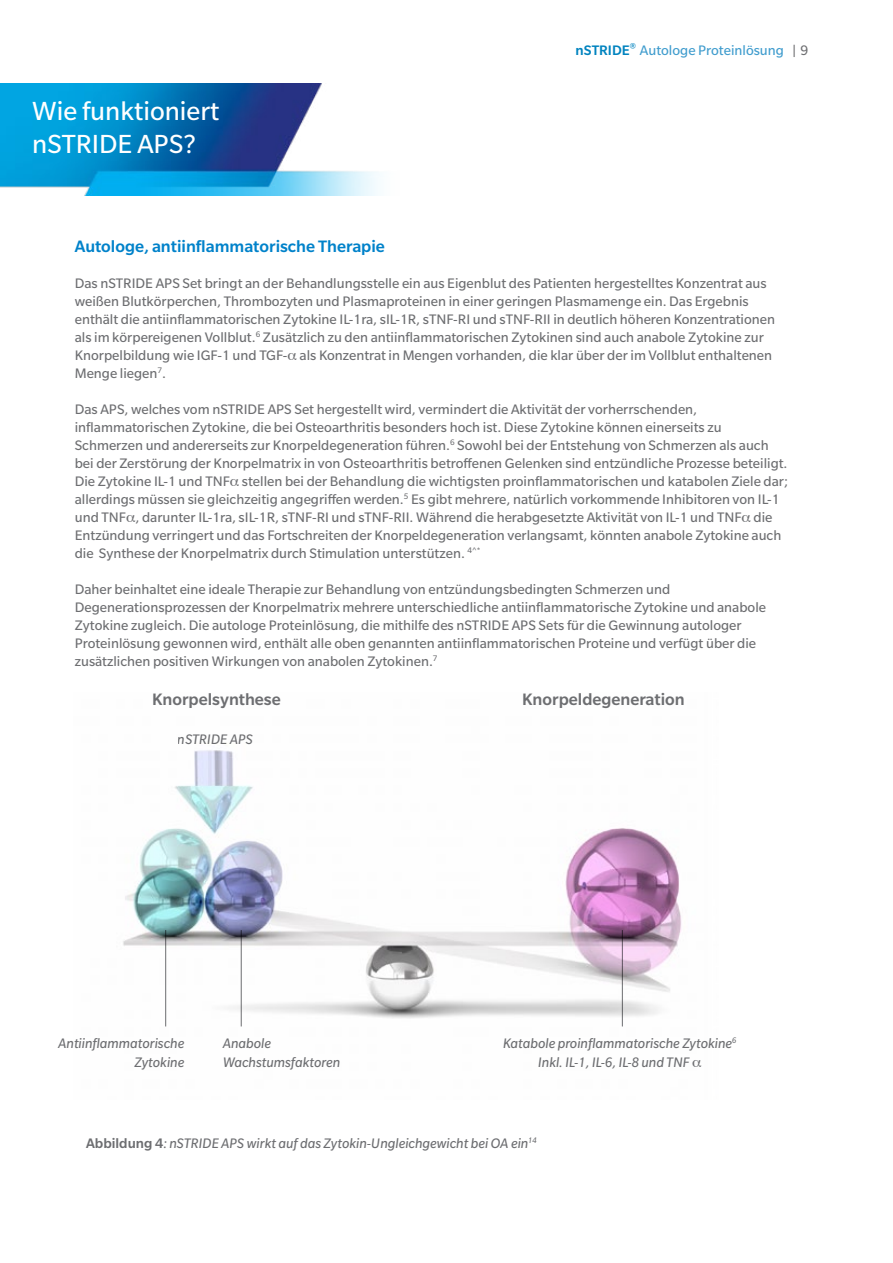
<style>
.page{position:relative;width:893px;height:1263px;background:#fff}
.page>*{position:absolute;margin:0;border:0;box-sizing:border-box;transform-origin:0 0}
.t1{font:28.5px/33px "Slate Pro";color:#fff}
.t2{font:500 18px "Slate Pro";color:#0082ca}
.t3{font:500 18px "Slate Pro";color:#6d6e71}
.t4{font:15px/18px "Slate Pro";color:#6d6e71}
.t5{font:italic 15px/19.5px "Slate Pro";color:#6d6e71}
.t6{font:15px "Slate Pro";color:#419dce}
.s1{font-weight:500;color:#0083bf}
.s2{color:#6d6e71}
.s3{font-weight:500;font-style:normal}
</style>
<div class="page">
<img style="left:123px;top:750px;width:559px;height:277px">
<img style="left:0;top:83px;width:378px;height:113px">
<hr style="left:165px;top:930px;width:1px;height:96px;background:#6d6e71">
<hr style="left:241px;top:930px;width:1px;height:96px;background:#6d6e71">
<hr style="left:622px;top:930px;width:1px;height:96px;background:#6d6e71">
<h1 class="t1" style="left:32px;top:94px;width:189px">Wie funktioniert nSTRIDE APS?</h1>
<p class="t6" style="left:576px;top:42px;width:234px"><span class="s1">nSTRIDE</span><sup>®</sup> Autologe Proteinlösung <span class="s2">| 9</span></p>
<p class="t2" style="left:75px;top:237px;width:312px">Autologe, antiinflammatorische Therapie</p>
<p class="t4" style="left:75px;top:274px;width:702px">Das nSTRIDE APS Set bringt an der Behandlungsstelle ein aus Eigenblut des Patienten hergestelltes Konzentrat aus weißen Blutkörperchen, Thrombozyten und Plasmaproteinen in einer geringen Plasmamenge ein. Das Ergebnis enthält die antiinflammatorischen Zytokine IL-1ra, sIL-1R, sTNF-RI und sTNF-RII in deutlich höheren Konzentrationen als im körpereigenen Vollblut.<sup>6</sup> Zusätzlich zu den antiinflammatorischen Zytokinen sind auch anabole Zytokine zur Knorpelbildung wie IGF-1 und TGF- als Konzentrat in Mengen vorhanden, die klar über der im Vollblut enthaltenen Menge liegen<sup>7</sup>.</p>
<p class="t4" style="left:75px;top:400px;width:715px">Das APS, welches vom nSTRIDE APS Set hergestellt wird, vermindert die Aktivität der vorherrschenden, inflammatorischen Zytokine, die bei Osteoarthritis besonders hoch ist. Diese Zytokine können einerseits zu Schmerzen und andererseits zur Knorpeldegeneration führen.<sup>6</sup> Sowohl bei der Entstehung von Schmerzen als auch bei der Zerstörung der Knorpelmatrix in von Osteoarthritis betroffenen Gelenken sind entzündliche Prozesse beteiligt.<br>Die Zytokine IL-1 und TNF stellen bei der Behandlung die wichtigsten proinflammatorischen und katabolen Ziele dar; allerdings müssen sie gleichzeitig angegriffen werden.<sup>5</sup> Es gibt mehrere, natürlich vorkommende Inhibitoren von IL-1 und TNF , darunter IL-1ra, sIL-1R, sTNF-RI und sTNF-RII. Während die herabgesetzte Aktivität von IL-1 und TNF die Entzündung verringert und das Fortschreiten der Knorpeldegeneration verlangsamt, könnten anabole Zytokine auch die Synthese der Knorpelmatrix durch Stimulation unterstützen. <sup>4^*</sup></p>
<p class="t4" style="left:75px;top:580px;width:693px">Daher beinhaltet eine ideale Therapie zur Behandlung von entzündungsbedingten Schmerzen und Degenerationsprozessen der Knorpelmatrix mehrere unterschiedliche antiinflammatorische Zytokine und anabole Zytokine zugleich. Die autologe Proteinlösung, die mithilfe des nSTRIDE APS Sets für die Gewinnung autologer Proteinlösung gewonnen wird, enthält alle oben genannten antiinflammatorischen Proteine und verfügt über die zusätzlichen positiven Wirkungen von anabolen Zytokinen.<sup>7</sup></p>
<p class="t3" style="left:152px;top:689px;width:130px">Knorpelsynthese</p>
<p class="t5" style="left:178px;top:730px;width:76px">nSTRIDE APS</p>
<p class="t5" style="left:59px;top:1033px;width:127px;text-align:right">Antiinflammatorische<br>Zytokine</p>
<p class="t5" style="left:223px;top:1033px;width:119px">Anabole<br>Wachstumsfaktoren</p>
<p class="t3" style="left:522px;top:690px;width:164px">Knorpeldegeneration</p>
<p class="t5" style="left:538px;top:1033px;width:200px;text-indent:-35px">Katabole proinflammatorische Zytokine<sup>6<br></sup>Inkl. IL-1, IL-6, IL-8 und TNF</p>
<p class="t5" style="left:86px;top:1133px;width:452px"><span class="s3">Abbildung 4</span>: nSTRIDE APS wirkt auf das Zytokin-Ungleichgewicht bei OA ein<sup>14</sup></p>
</div>
